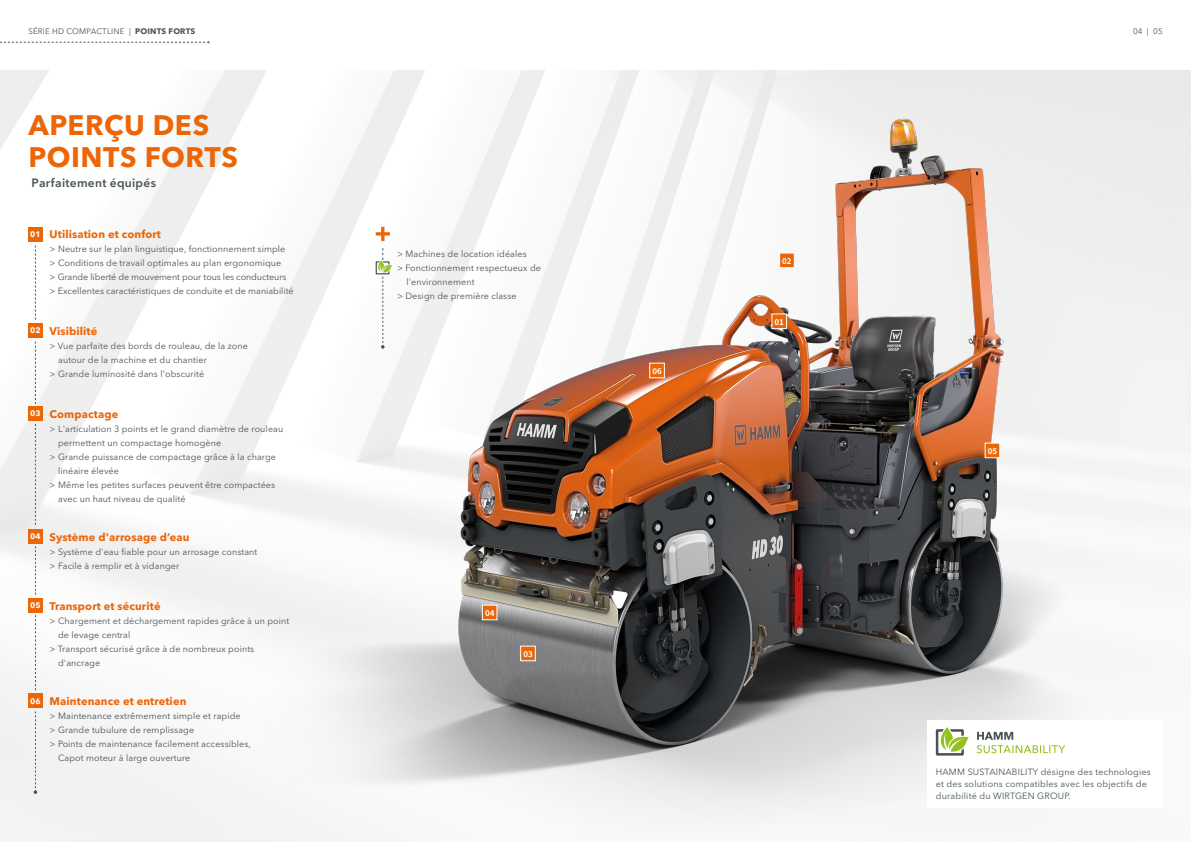
<style>
.page{position:relative;width:1191px;height:842px;background:#fff}
.page>*{position:absolute;margin:0;border:0;box-sizing:border-box;transform-origin:0 0}
.t1{font:700 28px/32px "Avenir Next LT Pro";letter-spacing:.02em;color:#ec6608}
.t2{font:600 12px "Avenir Next LT Pro";letter-spacing:.02em;color:#485358}
.t3{font:700 11px "Avenir Next LT Pro";letter-spacing:.01em;color:#ec6608}
.t4{font:9px/14px "Avenir Next LT Pro";letter-spacing:.01em;color:#485358}
.t5{font:8px "Avenir Next LT Pro";letter-spacing:.02em;color:#485358}
.t6{font:700 8px "Source Han Sans CN";color:#fff}
.t7{font:700 8px "Avenir Next LT Pro";color:#fff}
.s1{font-weight:700}
</style>
<div class="page">
<img style="left:20px;top:43px;width:1171px;height:799px">
<svg style="left:771px;top:313px;width:16px;height:16px"></svg>
<svg style="left:520px;top:646px;width:16px;height:15px"></svg>
<svg style="left:482px;top:605px;width:15px;height:15px"></svg>
<svg style="left:649px;top:363px;width:16px;height:15px"></svg>
<svg style="left:779px;top:252px;width:16px;height:16px"></svg>
<svg style="left:984px;top:443px;width:16px;height:15px"></svg>
<svg style="left:0;top:41px;width:210px;height:2px"></svg>
<svg style="left:35px;top:245px;width:1px;height:75px"></svg>
<div style="left:28px;top:227px;width:15px;height:14px;background:#ec6608"></div>
<svg style="left:35px;top:342px;width:1px;height:62px"></svg>
<svg style="left:35px;top:424px;width:1px;height:101px"></svg>
<div style="left:28px;top:406px;width:15px;height:14px;background:#ec6608"></div>
<svg style="left:35px;top:546px;width:1px;height:49px"></svg>
<svg style="left:35px;top:615px;width:1px;height:75px"></svg>
<div style="left:28px;top:529px;width:15px;height:14px;background:#ec6608"></div>
<div style="left:28px;top:598px;width:15px;height:14px;background:#ec6608"></div>
<div style="left:28px;top:694px;width:15px;height:14px;background:#ec6608"></div>
<svg style="left:34px;top:711px;width:3px;height:83px"></svg>
<div style="left:927px;top:720px;width:235px;height:88px;background:#fff"></div>
<svg style="left:935px;top:727px;width:33px;height:29px"></svg>
<svg style="left:976px;top:732px;width:89px;height:21px"></svg>
<svg style="left:376px;top:227px;width:14px;height:14px"></svg>
<svg style="left:376px;top:248px;width:16px;height:101px"></svg>
<div style="left:28px;top:323px;width:15px;height:14px;background:#ec6608"></div>
<p class="t5" style="left:28px;top:27px;width:168px">SÉRIE HD COMPACTLINE | <span class="s1">POINTS FORTS</span></p>
<h1 class="t1" style="left:28px;top:108px;width:211px">APERÇU DES<br>POINTS FORTS</h1>
<h2 class="t2" style="left:32px;top:175px;width:126px">Parfaitement équipés</h2>
<p class="t7" style="left:30px;top:229px;width:12px">01</p>
<p class="t7" style="left:30px;top:326px;width:12px">02</p>
<p class="t7" style="left:30px;top:408px;width:12px">03</p>
<p class="t7" style="left:30px;top:531px;width:12px">04</p>
<p class="t7" style="left:30px;top:600px;width:12px">05</p>
<p class="t7" style="left:30px;top:696px;width:12px">06</p>
<p class="t3" style="left:50px;top:227px;width:113px">Utilisation et confort</p>
<p class="t4" style="left:50px;top:242px;width:246px">&gt; Neutre sur le plan linguistique, fonctionnement simple<br>&gt; Conditions de travail optimales au plan ergonomique<br>&gt; Grande liberté de mouvement pour tous les conducteurs &gt; Excellentes caractéristiques de conduite et de maniabilité</p>
<p class="t3" style="left:50px;top:324px;width:49px">Visibilité</p>
<p class="t4" style="left:50px;top:338px;width:200px">&gt; Vue parfaite des bords de rouleau, de la zone</p>
<p class="t4" style="left:58px;top:352px;width:150px">autour de la machine et du chantier</p>
<p class="t4" style="left:50px;top:366px;width:156px">&gt; Grande luminosité dans l'obscurité</p>
<p class="t3" style="left:50px;top:407px;width:70px">Compactage</p>
<p class="t4" style="left:50px;top:422px;width:235px">&gt; L'articulation 3 points et le grand diamètre de rouleau</p>
<p class="t4" style="left:58px;top:436px;width:164px">permettent un compactage homogène</p>
<p class="t4" style="left:50px;top:450px;width:228px">&gt; Grande puissance de compactage grâce à la charge</p>
<p class="t4" style="left:58px;top:464px;width:62px">linéaire élevée</p>
<p class="t4" style="left:50px;top:478px;width:227px">&gt; Même les petites surfaces peuvent être compactées</p>
<p class="t4" style="left:58px;top:492px;width:129px">avec un haut niveau de qualité</p>
<p class="t3" style="left:50px;top:530px;width:142px">Système d'arrosage d’eau</p>
<p class="t4" style="left:50px;top:544px;width:209px">&gt; Système d'eau fiable pour un arrosage constant &gt; Facile à remplir et à vidanger</p>
<p class="t3" style="left:50px;top:599px;width:112px">Transport et sécurité</p>
<p class="t4" style="left:50px;top:614px;width:241px">&gt; Chargement et déchargement rapides grâce à un point</p>
<p class="t4" style="left:58px;top:628px;width:74px">de levage central</p>
<p class="t4" style="left:50px;top:642px;width:206px">&gt; Transport sécurisé grâce à de nombreux points</p>
<p class="t4" style="left:58px;top:656px;width:44px">d'ancrage</p>
<p class="t3" style="left:50px;top:695px;width:138px">Maintenance et entretien</p>
<p class="t4" style="left:50px;top:709px;width:193px">&gt; Maintenance extrêmement simple et rapide</p>
<p class="t4" style="left:50px;top:723px;width:146px">&gt; Grande tubulure de remplissage</p>
<p class="t4" style="left:50px;top:737px;width:203px">&gt; Points de maintenance facilement accessibles,</p>
<p class="t4" style="left:58px;top:751px;width:134px">Capot moteur à large ouverture</p>
<p class="t4" style="left:397px;top:247px;width:131px">&gt; Machines de location idéales</p>
<p class="t4" style="left:397px;top:261px;width:145px">&gt; Fonctionnement respectueux de</p>
<p class="t4" style="left:406px;top:275px;width:70px">l'environnement</p>
<p class="t4" style="left:397px;top:289px;width:121px">&gt; Design de première classe</p>
<p class="t6" style="left:485px;top:608px;width:11px">04</p>
<p class="t6" style="left:523px;top:649px;width:11px">03</p>
<p class="t6" style="left:652px;top:366px;width:11px">06</p>
<p class="t6" style="left:782px;top:256px;width:11px">02</p>
<p class="t6" style="left:774px;top:317px;width:11px">01</p>
<p class="t5" style="left:1133px;top:27px;width:31px">04 | 05</p>
<p class="t6" style="left:987px;top:446px;width:11px">05</p>
<p class="t4" style="left:935px;top:766px;width:216px;line-height:12px">HAMM SUSTAINABILITY désigne des technologies et des solutions compatibles avec les objectifs de durabilité du WIRTGEN GROUP.</p>
</div>
